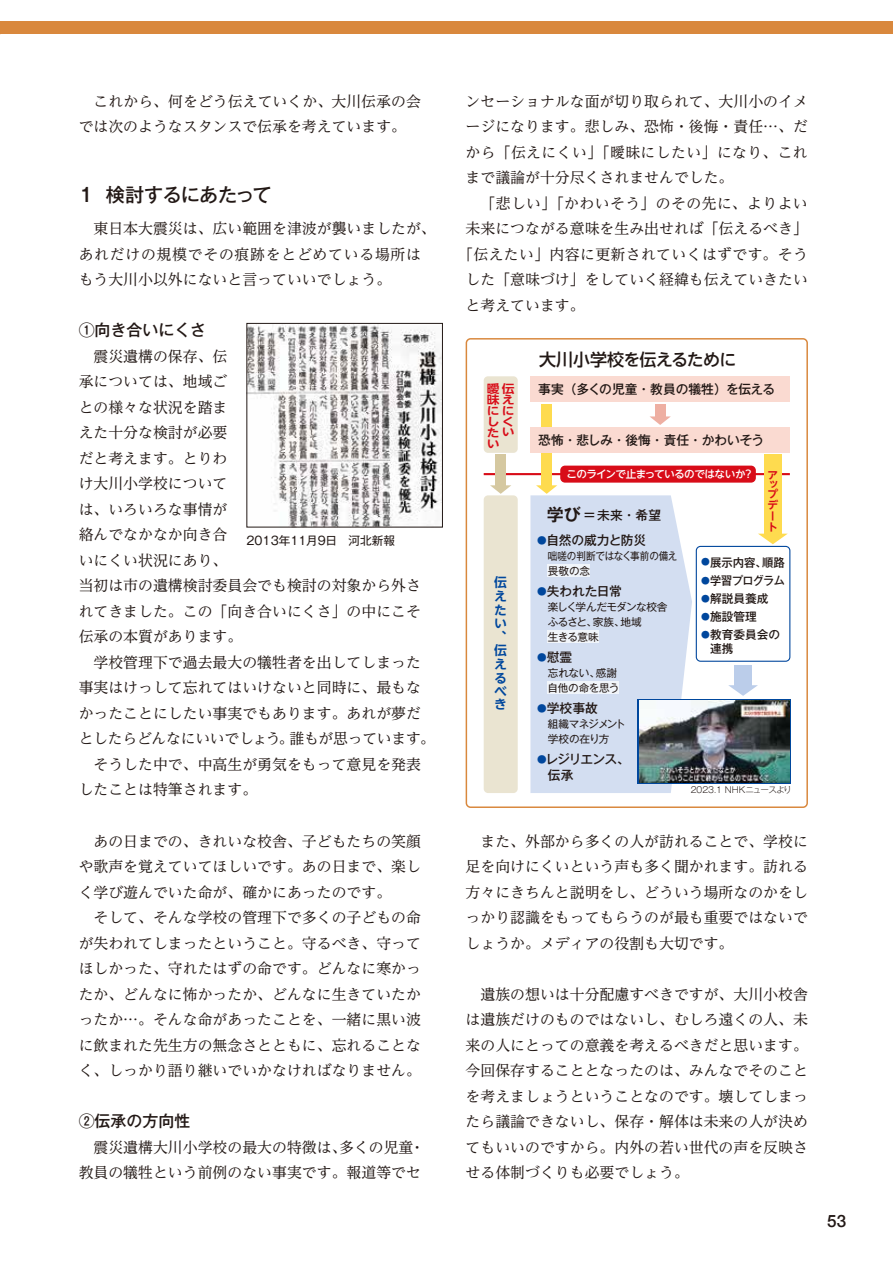
<style>
.page{position:relative;width:893px;height:1263px;background:#fff}
.page>*{position:absolute;margin:0;border:0;box-sizing:border-box;transform-origin:0 0}
.t1{font:500 19.2px "Gothic MB101 Pro";letter-spacing:-.03em;color:#221815}
.t2{font:500 16.95px "UD Shin Go NT Pro";letter-spacing:-.045em;color:#221815}
.t3{font:500 16.95px "Helvetica Neue";color:#221815}
.t4{font:500 15.9px "Gothic MB101 Pro";color:#221815}
.t5{font:14.85px/25.5px "UD Reimin Pro";color:#221815;text-align:justify}
.t6{font:14.85px "UD Reimin Pro";letter-spacing:.025em;color:#221815}
.t7{font:14.85px "UD Reimin Pro";letter-spacing:-.02em;color:#221815}
.t8{font:500 12.75px "Gothic MB101 Pro";letter-spacing:-.01em;color:#221815}
.t9{font:500 12.75px/15.9px "Gothic MB101 Pro";letter-spacing:-.065em;color:#221815}
.t10{font:700 12.75px/13.5px "UD Shin Go NT Pro De";color:#00479d;text-align:justify}
.t11{font:500 11.7px/13.8px "Gothic MB101 Pro";color:#221815}
.t12{font:11.7px "Gothic MB101 Pro";color:#221815}
.t13{font:500 11.7px "Gothic MB101 Pro";letter-spacing:-.045em;color:#221815;scale:.95 1}
.t14{font:700 11.55px/10.9px "UD Shin Go NT Pro De";color:#d80c18;scale:1.11 1}
.t15{font:10.65px/14.9px "Gothic MB101 Pro";letter-spacing:-.055em;color:#221815}
.t16{font:500 10.65px "UD Shin Go NT Pro";letter-spacing:-.055em;color:#fff}
.t17{font:10.65px/14.9px "Gothic MB101 Pro";letter-spacing:-.01em;color:#221815;scale:.9 1}
.t18{font:10.65px/14.9px "Gothic MB101 Pro";letter-spacing:-.035em;color:#221815}
.t19{font:10.65px/14.9px "Gothic MB101 Pro";letter-spacing:-.065em;color:#221815}
.t20{font:700 10.65px/10.4px "UD Shin Go NT Pro De";color:#d80c18}
.t21{font:300 8.55px "Gothic MB101 Pro";letter-spacing:-.02em;color:#221815}
.s1{font-family:"Gothic MB101 Pro De";font-weight:700;font-size:16.95px}
.s2{font-size:9.6px;color:#00479d}
.s3{font-size:8.7px;color:#00479d}
</style>
<div class="page">
<div style="left:0;top:21px;width:893px;height:13px;background:#d9883d"></div>
<hr style="left:484px;top:473px;width:306px;height:2px;background:#d80c18">
<svg style="left:650px;top:416px;width:21px;height:9px"></svg>
<div style="left:655px;top:404px;width:10px;height:13px;background:#eeafa2"></div>
<svg style="left:536px;top:485px;width:21px;height:9px"></svg>
<div style="left:541px;top:404px;width:11px;height:82px;background:#fedb4f"></div>
<svg style="left:490px;top:485px;width:21px;height:9px"></svg>
<div style="left:495px;top:454px;width:11px;height:32px;background:#d5c8a0"></div>
<div style="left:530px;top:495px;width:162px;height:298px;background:#d3def1"></div>
<div style="left:638px;top:699px;width:153px;height:84px;background:#00479d"></div>
<img style="left:639px;top:700px;width:151px;height:83px">
<div style="left:547px;top:564px;width:43px;height:13px;background:#f1f5fa"></div>
<div style="left:547px;top:630px;width:52px;height:13px;background:#f1f5fa"></div>
<div style="left:547px;top:681px;width:72px;height:13px;background:#f1f5fa"></div>
<div style="left:560px;top:466px;width:196px;height:17px;background:#d80c18;border-radius:5px"></div>
<div style="left:530px;top:376px;width:260px;height:26px;background:#fadad1"></div>
<div style="left:484px;top:376px;width:34px;height:77px;background:#eae4d1;border-radius:4px"></div>
<div style="left:484px;top:495px;width:34px;height:298px;background:#eae4d1;border-radius:4px"></div>
<div style="left:530px;top:427px;width:260px;height:26px;background:#fadad1"></div>
<svg style="left:758px;top:534px;width:29px;height:10px"></svg>
<div style="left:764px;top:454px;width:17px;height:83px;background:#fedb4f"></div>
<svg style="left:728px;top:685px;width:30px;height:11px"></svg>
<div style="left:734px;top:665px;width:18px;height:22px;background:#bbcdea"></div>
<div style="left:696px;top:546px;width:94px;height:116px;border:1px solid #00479d;border-radius:4px"></div>
<div style="left:466px;top:338px;width:342px;height:470px;border:1px solid #d9883d;border-radius:4px"></div>
<img style="left:249px;top:325px;width:192px;height:200px">
<div style="left:247px;top:323px;width:196px;height:204px;border:1px solid #221815"></div>
<p class="t5" style="left:79px;top:88px;width:344px;text-indent:15px">これから、何をどう伝えていくか、大川伝承の会では次のようなスタンスで伝承を考えています。</p>
<p class="t1" style="left:76px;top:179px;width:197px">１ 検討するにあたって</p>
<p class="t5" style="left:79px;top:215px;width:359px;text-align:left;text-indent:15px">東日本大震災は、広い範囲を津波が襲いましたが、あれだけの規模でその痕跡をとどめている場所はもう大川小以外にないと言っていいでしょう。</p>
<p class="t4" style="left:79px;top:317px;width:129px">①向き合いにくさ</p>
<p class="t5" style="left:79px;top:343px;width:344px;text-align:left;text-indent:15px">震災遺構の保存、伝<br>承については、地域ご<br>との様々な状況を踏ま<br>えた十分な検討が必要<br>だと考えます。とりわ<br>け大川小学校について<br>は、いろいろな事情が<br>絡んでなかなか向き合<br>いにくい状況にあり、<br>当初は市の遺構検討委員会でも検討の対象から外されてきました。この「向き合いにくさ」の中にこそ伝承の本質があります。</p>
<p class="t5" style="left:94px;top:649px;width:329px">学校管理下で過去最大の犠牲者を出してしまった</p>
<p class="t5" style="left:79px;top:675px;width:344px">事実はけっして忘れてはいけないと同時に、最もな</p>
<p class="t5" style="left:79px;top:700px;width:344px">かったことにしたい事実でもあります。あれが夢だ</p>
<p class="t7" style="left:79px;top:727px;width:358px">としたらどんなにいいでしょう。誰もが思っています。</p>
<p class="t5" style="left:94px;top:751px;width:329px">そうした中で、中高生が勇気をもって意見を発表</p>
<p class="t5" style="left:79px;top:777px;width:180px">したことは特筆されます。</p>
<p class="t5" style="left:79px;top:828px;width:344px;text-indent:15px">あの日までの、きれいな校舎、子どもたちの笑顔や歌声を覚えていてほしいです。あの日まで、楽しく学び遊んでいた命が、確かにあったのです。</p>
<p class="t5" style="left:79px;top:904px;width:344px;text-indent:15px">そして、そんな学校の管理下で多くの子どもの命が失われてしまったということ。守るべき、守ってほしかった、守れたはずの命です。どんなに寒かったか、どんなに怖かったか、どんなに生きていたかったか…。そんな命があったことを、一緒に黒い波に飲まれた先生方の無念さとともに、忘れることなく、しっかり語り継いでいかなければなりません。</p>
<p class="t4" style="left:79px;top:1108px;width:113px">②伝承の方向性</p>
<p class="t5" style="left:79px;top:1134px;width:348px;text-align:right">震災遺構大川小学校の最大の特徴は、多くの児童・教員の犠牲という前例のない事実です。報道等でセ</p>
<p class="t12" style="left:247px;top:531px;width:150px">2013年11月9日　河北新報</p>
<p class="t5" style="left:466px;top:88px;width:344px">ンセーショナルな面が切り取られて、大川小のイメージになります。悲しみ、恐怖・後悔・責任…、だから「伝えにくい」「曖昧にしたい」になり、これまで議論が十分尽くされませんでした。</p>
<p class="t6" style="left:480px;top:191px;width:329px">「悲しい」「かわいそう」のその先に、よりよい</p>
<p class="t5" style="left:466px;top:215px;width:344px">未来につながる意味を生み出せれば「伝えるべき」</p>
<p class="t6" style="left:458px;top:242px;width:351px">「伝えたい」内容に更新されていくはずです。そう</p>
<p class="t5" style="left:466px;top:266px;width:344px">した「意味づけ」をしていく経緯も伝えていきたい</p>
<p class="t5" style="left:466px;top:292px;width:121px">と考えています。</p>
<p class="t14" style="left:487px;top:382px;width:26px">曖伝昧えににしくたいい</p>
<p class="t10" style="left:494px;top:575px;width:14px">伝えたい、伝えるべき</p>
<p class="t2" style="left:539px;top:345px;width:199px">大川小学校を伝えるために</p>
<p class="t8" style="left:538px;top:379px;width:239px">事実（多くの児童・教員の犠牲）を伝える</p>
<p class="t8" style="left:538px;top:430px;width:228px">恐怖・悲しみ・後悔・責任・かわいそう</p>
<p class="t16" style="left:567px;top:465px;width:189px">このラインで止まっているのではないか？</p>
<p class="t8" style="left:547px;top:504px;width:116px"><span class="s1">学び</span>＝未来・希望</p>
<p class="t8" style="left:537px;top:529px;width:111px"><span class="s2">●</span>自然の威力と防災</p>
<p class="t17" style="left:537px;top:547px;width:157px;text-indent:11px">咄嗟の判断ではなく事前の備え　畏敬の念</p>
<p class="t8" style="left:537px;top:580px;width:86px"><span class="s2">●</span>失われた日常</p>
<p class="t15" style="left:537px;top:598px;width:132px">　楽しく学んだモダンな校舎　ふるさと、家族、地域<br>　生きる意味</p>
<p class="t8" style="left:537px;top:646px;width:37px"><span class="s2">●</span>慰霊</p>
<p class="t18" style="left:537px;top:664px;width:84px">　忘れない、感謝　自他の命を思う</p>
<p class="t8" style="left:537px;top:697px;width:62px"><span class="s2">●</span>学校事故</p>
<p class="t19" style="left:537px;top:715px;width:90px">　組織マネジメント　学校の在り方</p>
<p class="t9" style="left:548px;top:749px;width:83px;text-indent:-11px"><span class="s2">●</span>レジリエンス、伝承</p>
<p class="t20" style="left:767px;top:469px;width:12px">アップデート</p>
<p class="t11" style="left:701px;top:554px;width:85px"><span class="s3">●</span>展示内容、順路</p>
<p class="t13" style="left:701px;top:570px;width:89px"><span class="s3">●</span>学習プログラム</p>
<p class="t11" style="left:701px;top:590px;width:69px"><span class="s3">●</span>解説員養成</p>
<p class="t11" style="left:701px;top:608px;width:57px"><span class="s3">●</span>施設管理</p>
<p class="t11" style="left:710px;top:626px;width:72px;text-indent:-9px"><span class="s3">●</span>教育委員会の連携</p>
<p class="t21" style="left:691px;top:783px;width:102px">2023.1 NHKニュースより</p>
<p class="t5" style="left:466px;top:828px;width:344px;text-indent:15px">また、外部から多くの人が訪れることで、学校に足を向けにくいという声も多く聞かれます。訪れる方々にきちんと説明をし、どういう場所なのかをしっかり認識をもってもらうのが最も重要ではないでしょうか。メディアの役割も大切です。</p>
<p class="t5" style="left:466px;top:981px;width:344px;text-indent:15px">遺族の想いは十分配慮すべきですが、大川小校舎は遺族だけのものではないし、むしろ遠くの人、未来の人にとっての意義を考えるべきだと思います。今回保存することとなったのは、みんなでそのことを考えましょうということなのです。壊してしまったら議論できないし、保存・解体は未来の人が決めてもいいのですから。内外の若い世代の声を反映させる体制づくりも必要でしょう。</p>
<p class="t3" style="left:827px;top:1207px;width:20px">53</p>
</div>
